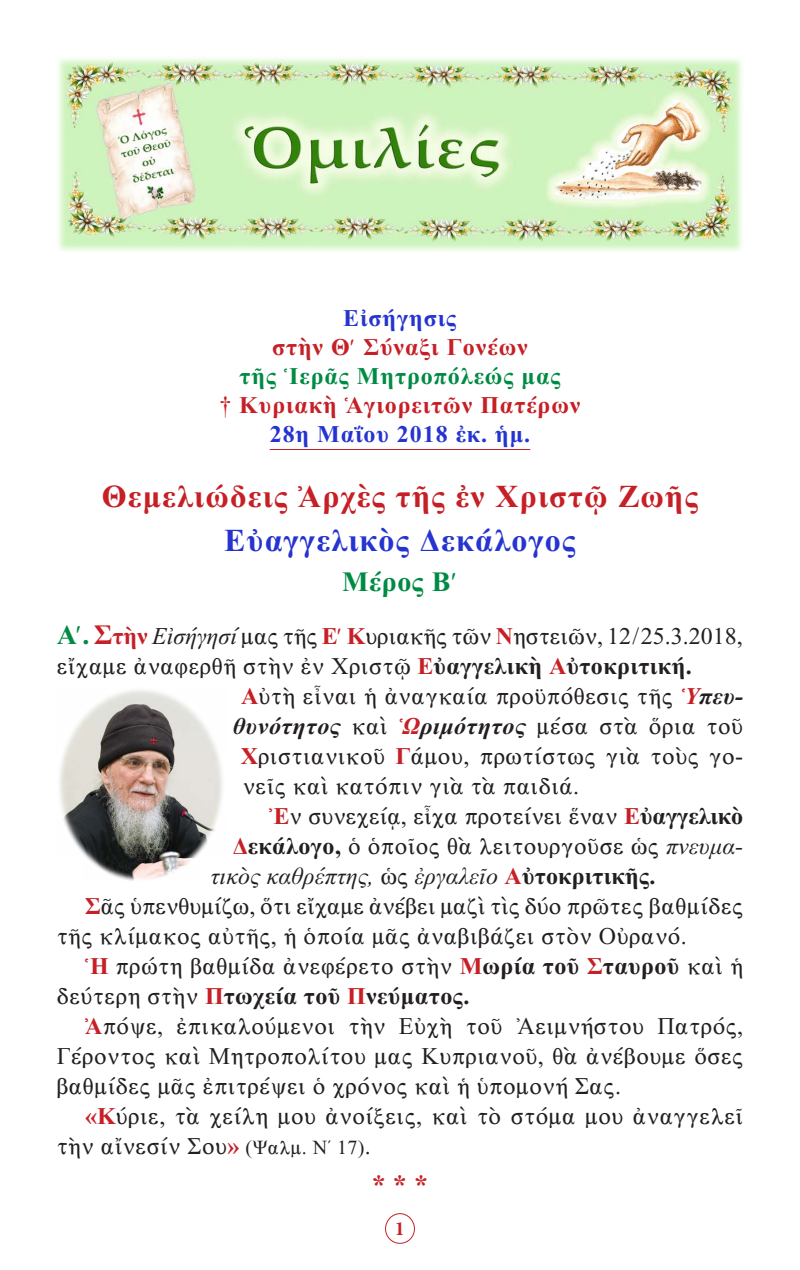
<style>
.page{position:relative;width:800px;height:1270px;background:#fff}
.page>*{position:absolute;margin:0;border:0;box-sizing:border-box;transform-origin:0 0}
.t1{font:32px "CTOS New Times Bold Test 1";letter-spacing:.04em;color:#c62026}
.t2{font:32px "CTOS New Times Bold Test 1";letter-spacing:.04em;color:#2534d0}
.t3{font:28px "CTOS New Times Bold Test 1";letter-spacing:.02em;color:#008b44}
.Asteriskoi{font:28px "CTOS New Times Bold Test 1";color:#c62026}
.t4{font:24px/30px "CTOS New Times Roman Test 1";letter-spacing:.02em;color:#231f20}
.t5{font:24px/30px "CTOS New Times Roman Test 1";color:#231f20}
.t6{font:24px "CTOS New Times Bold Test 1";letter-spacing:.04em;color:#c62026}
.t7{font:24px "CTOS New Times Italic Test 1";letter-spacing:.01em;color:#231f20}
.t8{font:24px "CTOS New Times Bold Italic Test 1";letter-spacing:.02em;color:#231f20}
.t9{font:24px "CTOS New Times Bold Test 1";letter-spacing:.04em;color:#2534d0}
.t10{font:24px "CTOS New Times Bold Test 1";letter-spacing:.04em;color:#008b44}
.t11{font:700 20px "Minion Pro";color:#c62026}
.s1{font-family:"CTOS New Times Roman Test 1"}
.s2{font-family:"CTOS New Times Bold Test 1";font-size:28px;color:#008b44}
.s3{font-family:"CTOS New Times Bold Test 1";font-size:28px;color:#c62026}
.s4{font-family:"CTOS New Times Bold Test 1";color:#c62026}
.s5{font-family:"CTOS New Times Italic Test 1"}
.s6{font-family:"CTOS New Times Bold Test 1"}
.s7{font-family:"CTOS New Times Bold Italic Test 1";color:#c62026}
.s8{font-family:"CTOS New Times Bold Italic Test 1"}
.s9{color:#c62026}
.s10{font-size:20px}
</style>
<div class="page">
<div style="left:385px;top:1213px;width:30px;height:31px;border:1px solid #c62026;border-radius:50%"></div>
<img style="left:58px;top:58px;width:684px;height:193px">
<hr style="left:270px;top:449px;width:260px;height:1px;background:#c62026">
<img style="left:59px;top:690px;width:164px;height:191px">
<p class="t9" style="left:343px;top:305px;width:115px">Εἰσήγησις</p>
<p class="t6" style="left:272px;top:334px;width:257px">στὴν Θ´ Σύναξι Γονέων</p>
<p class="t10" style="left:239px;top:363px;width:323px">τῆς Ἱερᾶς Μητροπόλεώς μας</p>
<p class="t6" style="left:219px;top:391px;width:363px"><span class="s1">†</span> Κυριακὴ Ἁγιορειτῶν Πατέρων</p>
<p class="t9" style="left:270px;top:420px;width:262px">28η Μαΐου 2018 ἐκ. ἡμ.</p>
<p class="t1" style="left:102px;top:479px;width:598px">Θεμελιώδεις Ἀρχὲς τῆς ἐν Χριστῷ Ζωῆς</p>
<p class="t2" style="left:224px;top:523px;width:353px">Εὐαγγελικὸς Δεκάλογος</p>
<p class="t3" style="left:342px;top:566px;width:117px">Μέρος Β´</p>
<p class="t5" style="left:57px;top:621px;width:687px"><span class="s2">Α´.</span> <span class="s3">Σ</span><span class="s4">τὴν</span> <span class="s5">Εἰσήγησί</span> μας τῆς <span class="s4">Ε´ Κ</span>υριακῆς τῶν <span class="s4">Ν</span>ηστειῶν, 12/25.3.2018, εἴχαμε ἀναφερθῆ στὴν ἐν Χριστῷ <span class="s4">Ε</span><span class="s6">ὐαγγελικὴ</span> <span class="s4">Α</span><span class="s6">ὐτοκριτική.</span></p>
<p class="t4" style="left:241px;top:681px;width:504px"><span class="s4">Α</span>ὐτὴ εἶναι ἡ ἀναγκαία προϋπόθεσις τῆς <span class="s7">Ὑ</span><span class="s8">πευ-</span></p>
<p class="t8" style="left:233px;top:713px;width:512px">θυνότητος <span class="s1">καὶ</span> <span class="s9">Ὡ</span>ριμότητος <span class="s1">μέσα στὰ ὅρια τοῦ</span></p>
<p class="t4" style="left:241px;top:741px;width:504px"><span class="s4">Χ</span>ριστιανικοῦ <span class="s4">Γ</span>άμου, πρωτίστως γιὰ τοὺς γο-</p>
<p class="t4" style="left:243px;top:771px;width:338px">νεῖς καὶ κατόπιν γιὰ τὰ παιδιά.</p>
<p class="t5" style="left:269px;top:801px;width:476px"><span class="s4">Ἐ</span>ν συνεχείᾳ, εἶχα προτείνει ἕναν <span class="s4">Ε</span><span class="s6">ὐαγγελικὸ</span></p>
<p class="t4" style="left:233px;top:831px;width:512px"><span class="s4">Δ</span><span class="s6">εκάλογο,</span> ὁ ὁποῖος θὰ λειτουργοῦσε ὡς <span class="s5">πνευμα-</span></p>
<p class="t7" style="left:211px;top:863px;width:446px">τικὸς καθρέπτης, <span class="s1">ὡς</span> ἐργαλεῖο <span class="s4">Α</span><span class="s6">ὐτοκριτικῆς.</span></p>
<p class="t4" style="left:57px;top:891px;width:688px;text-indent:28px"><span class="s4">Σ</span>ᾶς ὑπενθυμίζω, ὅτι εἴχαμε ἀνέβει μαζὶ τὶς δύο πρῶτες βαθμίδες τῆς κλίμακος αὐτῆς, ἡ ὁποία μᾶς ἀναβιβάζει στὸν Οὐρανό.</p>
<p class="t4" style="left:57px;top:951px;width:688px;text-indent:28px"><span class="s4">Ἡ</span> πρώτη βαθμίδα ἀνεφέρετο στὴν <span class="s4">Μ</span><span class="s6">ωρία τοῦ</span> <span class="s4">Σ</span><span class="s6">ταυροῦ</span> καὶ ἡ δεύτερη στὴν <span class="s4">Π</span><span class="s6">τωχεία τοῦ</span> <span class="s4">Π</span><span class="s6">νεύματος.</span></p>
<p class="t4" style="left:57px;top:1011px;width:688px;text-align:justify;text-indent:28px"><span class="s4">Ἀ</span>πόψε, ἐπικαλούμενοι τὴν Εὐχὴ τοῦ Ἀειμνήστου Πατρός, Γέροντος καὶ Μητροπολίτου μας Κυπριανοῦ, θὰ ἀνέβουμε ὅσες βαθμίδες μᾶς ἐπιτρέψει ὁ χρόνος καὶ ἡ ὑπομονή Σας.</p>
<p class="t4" style="left:57px;top:1101px;width:688px;text-indent:28px"><span class="s4">«Κ</span>ύριε, τὰ χείλη μου ἀνοίξεις, καὶ τὸ στόμα μου ἀναγγελεῖ τὴν αἴνεσίν Σου<span class="s4">»</span> <span class="s10">(Ψαλμ. Ν´ 17)</span>.</p>
<p class="Asteriskoi" style="left:372px;top:1169px;width:57px">* * *</p>
<p class="t11" style="left:395px;top:1215px;width:11px">1</p>
</div>
